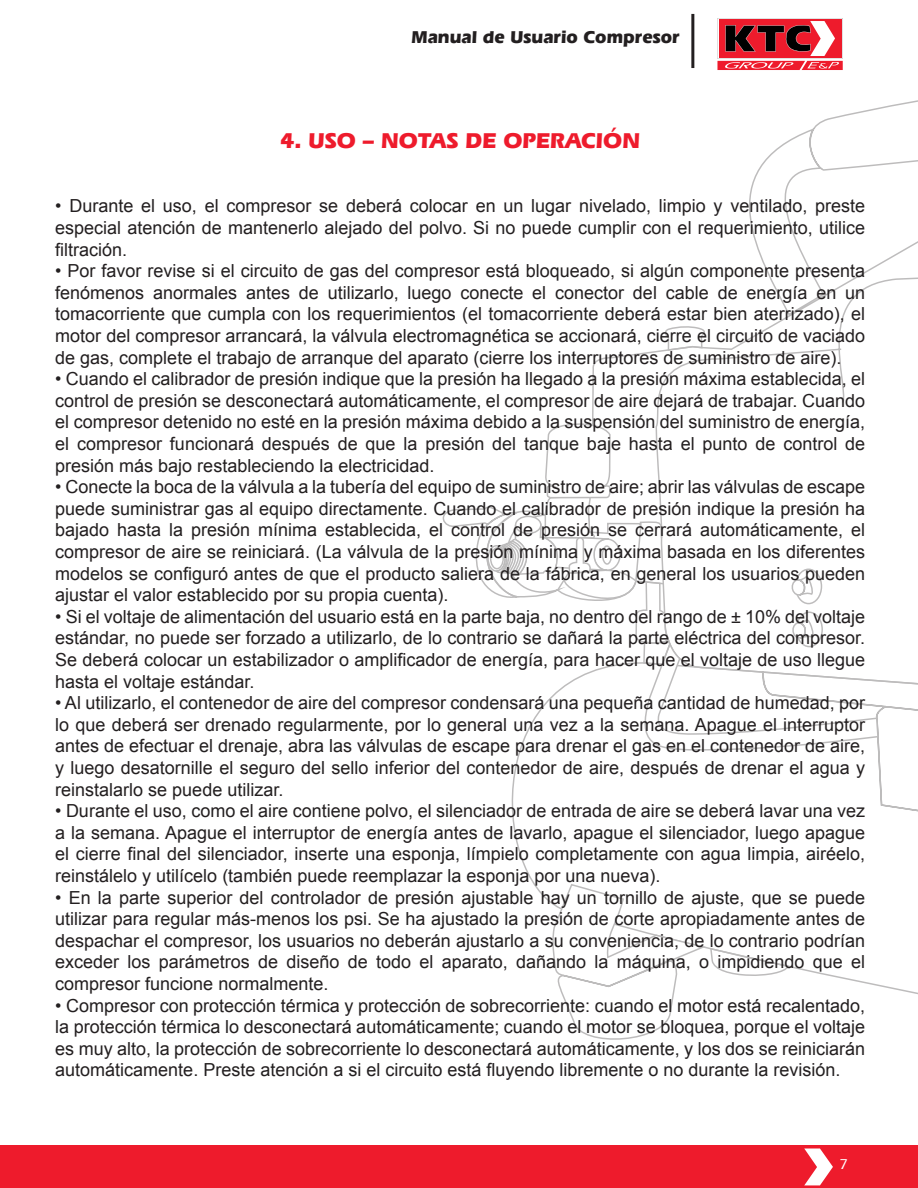
<style>
.page{position:relative;width:918px;height:1188px;background:#fff}
.page>*{position:absolute;margin:0;border:0;box-sizing:border-box;transform-origin:0 0}
.t1{font:700 22.5px "Eras IT Cby BT";color:#ee1b2c}
.t2{font:18px/21.6px "Arial";color:#231f20;text-align:justify}
.t3{font:700 18px "Eras IT Cby BT";color:#231f20}
.t4{font:500 15px "Eras IT Cby BT";color:#fff}
</style>
<div class="page">
<hr style="left:691px;top:14px;width:3px;height:54px;background:#231f20">
<div style="left:0;top:1145px;width:918px;height:43px;background:#ee1b2c"></div>
<svg style="left:804px;top:1149px;width:29px;height:36px"></svg>
<svg style="left:511px;top:125px;width:407px;height:870px"></svg>
<svg style="left:552px;top:883px;width:239px;height:157px"></svg>
<svg style="left:443px;top:268px;width:475px;height:320px"></svg>
<svg style="left:487px;top:419px;width:431px;height:333px"></svg>
<svg style="left:717px;top:18px;width:126px;height:52px;background:#c24650"></svg>
<p class="t3" style="left:411px;top:26px;width:270px">Manual de Usuario Compresor</p>
<p class="t1" style="left:280px;top:126px;width:361px">4. USO – NOTAS DE OPERACIÓN</p>
<p class="t2" style="left:55px;top:196px;width:811px">• Durante el uso, el compresor se deberá colocar en un lugar nivelado, limpio y ventilado, preste especial atención de mantenerlo alejado del polvo. Si no puede cumplir con el requerimiento, utilice filtración.</p>
<p class="t2" style="left:55px;top:260px;width:811px">• Por favor revise si el circuito de gas del compresor está bloqueado, si algún componente presenta fenómenos anormales antes de utilizarlo, luego conecte el conector del cable de energía en un tomacorriente que cumpla con los requerimientos (el tomacorriente deberá estar bien aterrizado), el motor del compresor arrancará, la válvula electromagnética se accionará, cierre el circuito de vaciado de gas, complete el trabajo de arranque del aparato (cierre los interruptores de suministro de aire).</p>
<p class="t2" style="left:55px;top:368px;width:811px">• Cuando el calibrador de presión indique que la presión ha llegado a la presión máxima establecida, el control de presión se desconectará automáticamente, el compresor de aire dejará de trabajar. Cuando el compresor detenido no esté en la presión máxima debido a la suspensión del suministro de energía, el compresor funcionará después de que la presión del tanque baje hasta el punto de control de presión más bajo restableciendo la electricidad.</p>
<p class="t2" style="left:55px;top:476px;width:811px">• Conecte la boca de la válvula a la tubería del equipo de suministro de aire; abrir las válvulas de escape puede suministrar gas al equipo directamente. Cuando el calibrador de presión indique la presión ha bajado hasta la presión mínima establecida, el control de presión se cerrará automáticamente, el compresor de aire se reiniciará. (La válvula de la presión mínima y máxima basada en los diferentes modelos se configuró antes de que el producto saliera de la fábrica, en general los usuarios pueden ajustar el valor establecido por su propia cuenta).</p>
<p class="t2" style="left:55px;top:606px;width:812px">• Si el voltaje de alimentación del usuario está en la parte baja, no dentro del rango de ± 10% del voltaje estándar, no puede ser forzado a utilizarlo, de lo contrario se dañará la parte eléctrica del compresor.<br>Se deberá colocar un estabilizador o amplificador de energía, para hacer que el voltaje de uso llegue hasta el voltaje estándar.</p>
<p class="t2" style="left:55px;top:692px;width:812px">• Al utilizarlo, el contenedor de aire del compresor condensará una pequeña cantidad de humedad, por lo que deberá ser drenado regularmente, por lo general una vez a la semana. Apague el interruptor antes de efectuar el drenaje, abra las válvulas de escape para drenar el gas en el contenedor de aire, y luego desatornille el seguro del sello inferior del contenedor de aire, después de drenar el agua y reinstalarlo se puede utilizar.</p>
<p class="t2" style="left:55px;top:800px;width:811px">• Durante el uso, como el aire contiene polvo, el silenciador de entrada de aire se deberá lavar una vez a la semana. Apague el interruptor de energía antes de lavarlo, apague el silenciador, luego apague el cierre final del silenciador, inserte una esponja, límpielo completamente con agua limpia, airéelo, reinstálelo y utilícelo (también puede reemplazar la esponja por una nueva).</p>
<p class="t2" style="left:55px;top:887px;width:812px">• En la parte superior del controlador de presión ajustable hay un tornillo de ajuste, que se puede utilizar para regular más-menos los psi. Se ha ajustado la presión de corte apropiadamente antes de despachar el compresor, los usuarios no deberán ajustarlo a su conveniencia, de lo contrario podrían exceder los parámetros de diseño de todo el aparato, dañando la máquina, o impidiendo que el compresor funcione normalmente.</p>
<p class="t2" style="left:55px;top:995px;width:811px">• Compresor con protección térmica y protección de sobrecorriente: cuando el motor está recalentado, la protección térmica lo desconectará automáticamente; cuando el motor se bloquea, porque el voltaje es muy alto, la protección de sobrecorriente lo desconectará automáticamente, y los dos se reiniciarán automáticamente. Preste atención a si el circuito está fluyendo libremente o no durante la revisión.</p>
<p class="t4" style="left:839px;top:1155px;width:10px">7</p>
</div>
